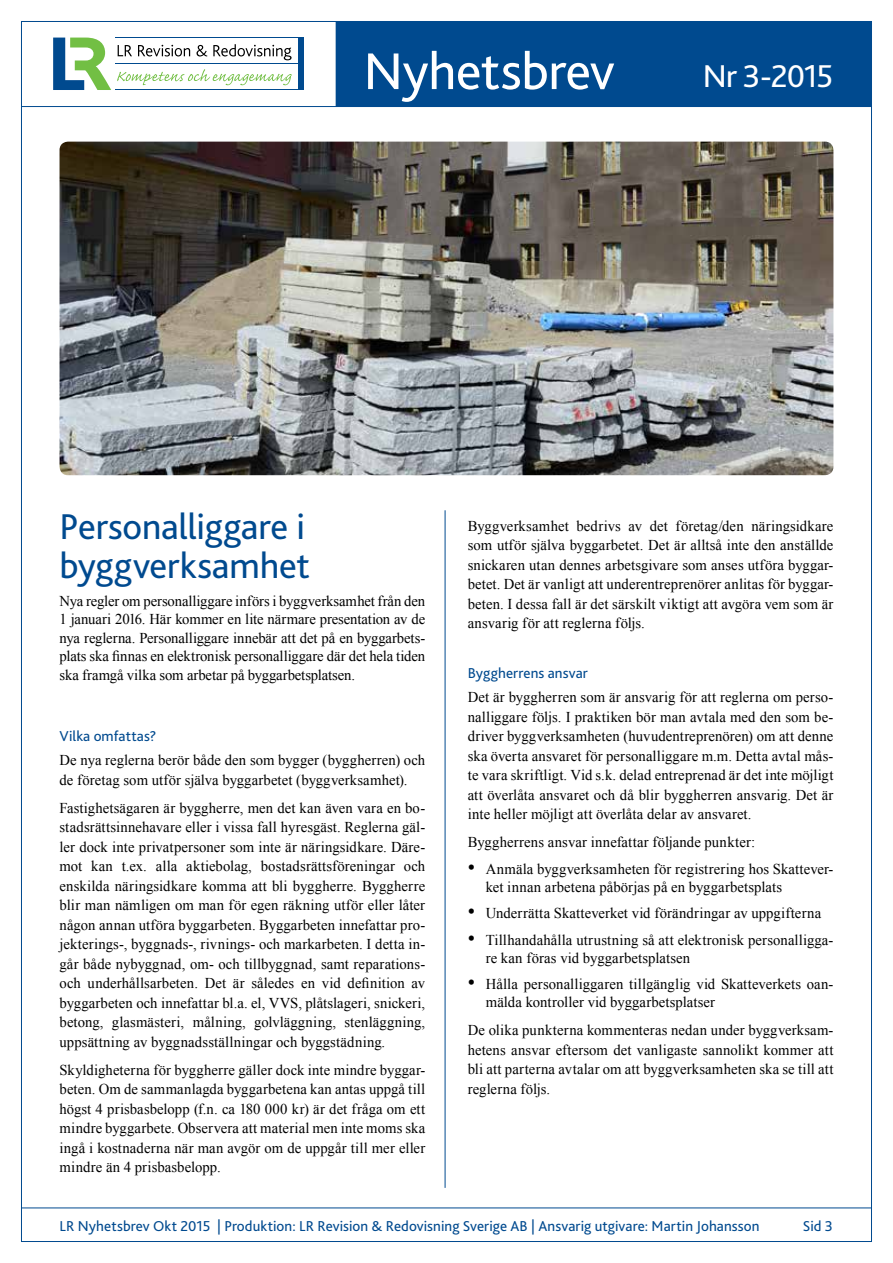
<style>
.page{position:relative;width:893px;height:1263px;background:#fff}
.page>*{position:absolute;margin:0;border:0;box-sizing:border-box;transform-origin:0 0}
.t1{font:54px "Bliss 2";letter-spacing:-.01em;color:#fff}
.t2{font:37.5px/39px "Bliss 2";letter-spacing:-.005em;color:#004a8f}
.t3{font:33px "Bliss 2";letter-spacing:-.035em;color:#fff}
.t4{font:15px/19.5px "Times New Roman";letter-spacing:.005em;color:#000;text-align:justify}
.t5{font:15px "Bliss 2";letter-spacing:.005em;color:#004a8f}
.s1{font-size:21px}
</style>
<div class="page">
<hr style="left:21px;top:106px;width:851px;height:1px;background:#004a8f">
<div style="left:336px;top:21px;width:536px;height:85px;background:#004a8f"></div>
<hr style="left:21px;top:1208px;width:851px;height:1px;background:#004a8f">
<hr style="left:445px;top:510px;width:1px;height:678px;background:#004a8f">
<img style="left:60px;top:142px;width:773px;height:333px">
<svg style="left:118px;top:45px;width:14px;height:11px"></svg>
<svg style="left:138px;top:45px;width:52px;height:11px"></svg>
<svg style="left:197px;top:45px;width:10px;height:11px"></svg>
<svg style="left:213px;top:44px;width:79px;height:16px"></svg>
<div style="left:299px;top:38px;width:5px;height:52px;background:#004a8f"></div>
<svg style="left:53px;top:38px;width:58px;height:52px"></svg>
<hr style="left:115px;top:38px;width:188px;height:1px;background:#004a8f">
<hr style="left:115px;top:89px;width:188px;height:1px;background:#004a8f">
<hr style="left:115px;top:63px;width:188px;height:1px;background:#004a8f">
<svg style="left:117px;top:69px;width:175px;height:16px"></svg>
<h1 class="t1" style="left:364px;top:38px;width:253px">Nyhetsbrev</h1>
<h3 class="t3" style="left:703px;top:55px;width:132px">Nr 3-2015</h3>
<h2 class="t2" style="left:60px;top:506px;width:252px">Personalliggare i byggverksamhet</h2>
<p class="t4" style="left:60px;top:591px;width:367px;line-height:18.6px">Nya regler om personalliggare införs i byggverksamhet från den 1 januari 2016. Här kommer en lite närmare presentation av de nya reglerna. Personalliggare innebär att det på en byggarbets&shy;plats ska finnas en elektronisk personalliggare där det hela tiden ska framgå vilka som arbetar på byggarbetsplatsen.</p>
<p class="t5" style="left:60px;top:727px;width:98px">Vilka omfattas?</p>
<p class="t4" style="left:60px;top:750px;width:367px">De nya reglerna berör både den som bygger (byggherren) och de företag som utför själva byggarbetet (byggverksamhet).</p>
<p class="t4" style="left:60px;top:797px;width:367px">Fastighetsägaren är byggherre, men det kan även vara en bo&shy;stadsrättsinnehavare eller i vissa fall hyresgäst. Reglerna gäl&shy;ler dock inte privatpersoner som inte är näringsidkare. Däre&shy;mot kan t.ex. alla aktiebolag, bostadsrättsföreningar och enskilda näringsidkare komma att bli byggherre. Byggherre blir man nämligen om man för egen räkning utför eller låter någon annan utföra byggarbeten. Byggarbeten innefattar pro&shy;jekterings-, byggnads-, rivnings- och markarbeten. I detta in&shy;går både nybyggnad, om- och tillbyggnad, samt reparations&shy;och underhållsarbeten. Det är således en vid definition av byggarbeten och innefattar bl.a. el, VVS, plåtslageri, snickeri, betong, glasmästeri, målning, golvläggning, stenläggning, uppsättning av byggnadsställningar och byggstädning.</p>
<p class="t4" style="left:60px;top:1059px;width:367px">Skyldigheterna för byggherre gäller dock inte mindre byggar&shy;beten. Om de sammanlagda byggarbetena kan antas uppgå till högst 4 prisbasbelopp (f.n. ca 180 000 kr) är det fråga om ett mindre byggarbete. Observera att material men inte moms ska ingå i kostnaderna när man avgör om de uppgår till mer eller mindre än 4 prisbasbelopp.</p>
<p class="t4" style="left:468px;top:515px;width:367px">Byggverksamhet bedrivs av det företag/den näringsidkare som utför själva byggarbetet. Det är alltså inte den anställde snickaren utan dennes arbetsgivare som anses utföra byggar&shy;betet. Det är vanligt att underentreprenörer anlitas för byggar&shy;beten. I dessa fall är det särskilt viktigt att avgöra vem som är ansvarig för att reglerna följs.</p>
<p class="t5" style="left:468px;top:664px;width:122px">Byggherrens ansvar</p>
<p class="t4" style="left:468px;top:687px;width:367px">Det är byggherren som är ansvarig för att reglerna om perso&shy;nalliggare följs. I praktiken bör man avtala med den som be&shy;driver byggverksamheten (huvudentreprenören) om att denne ska överta ansvaret för personalliggare m.m. Detta avtal mås&shy;te vara skriftligt. Vid s.k. delad entreprenad är det inte möjligt att överlåta ansvaret och då blir byggherren ansvarig. Det är inte heller möjligt att överlåta delar av ansvaret.</p>
<p class="t4" style="left:468px;top:832px;width:289px">Byggherrens ansvar innefattar följande punkter:</p>
<p class="t4" style="left:486px;top:859px;width:349px;line-height:18px;text-indent:-18px"><span class="s1">•</span> Anmäla byggverksamheten för registrering hos Skattever&shy;ket innan arbetena påbörjas på en byggarbetsplats</p>
<p class="t4" style="left:468px;top:903px;width:355px"><span class="s1">•</span> Underrätta Skatteverket vid förändringar av uppgifterna</p>
<p class="t4" style="left:486px;top:930px;width:349px;line-height:18px;text-indent:-18px"><span class="s1">•</span> Tillhandahålla utrustning så att elektronisk personalligga&shy;re kan föras vid byggarbetsplatsen</p>
<p class="t4" style="left:486px;top:975px;width:349px;line-height:18px;text-indent:-18px"><span class="s1">•</span> Hålla personalliggaren tillgänglig vid Skatteverkets oan&shy;mälda kontroller vid byggarbetsplatser</p>
<p class="t4" style="left:468px;top:1020px;width:367px">De olika punkterna kommenteras nedan under byggverksam&shy;hetens ansvar eftersom det vanligaste sannolikt kommer att bli att parterna avtalar om att byggverksamheten ska se till att reglerna följs.</p>
<p class="t5" style="left:60px;top:1217px;width:702px">LR Nyhetsbrev Okt 2015 | Produktion: LR Revision &amp; Redovisning Sverige AB | Ansvarig utgivare: Martin Johansson</p>
<p class="t5" style="left:803px;top:1217px;width:32px">Sid 3</p>
</div>
